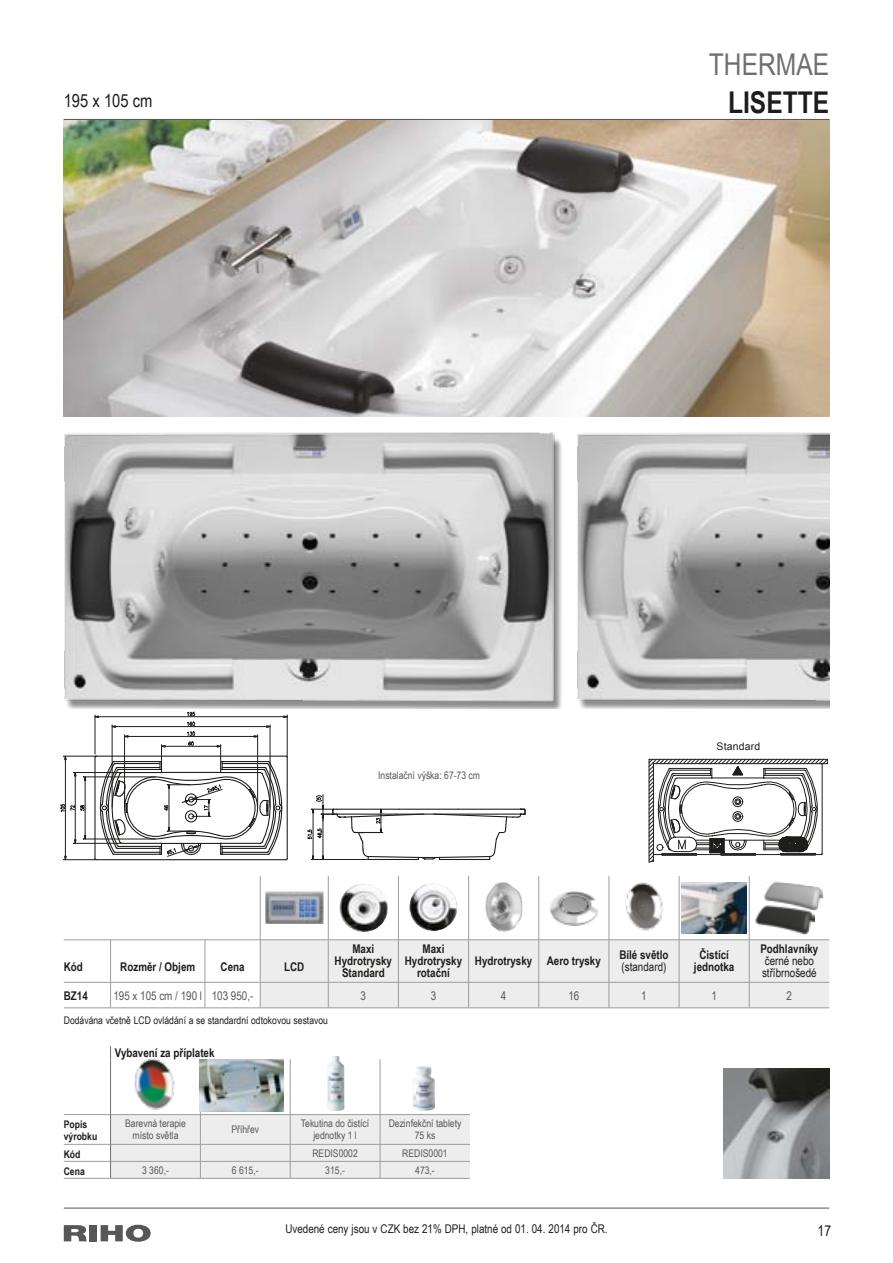
<style>
.page{position:relative;width:893px;height:1263px;background:#fff}
.page>*{position:absolute;margin:0;border:0;box-sizing:border-box;transform-origin:0 0}
.t1{font:700 30px "Arial Narrow";color:#1d1d1b}
.t2{font:30px "Arial Narrow";color:#706f6f}
.t3{font:18px "Arial Narrow";color:#1d1d1b}
.t4{font:15px "Arial Narrow";color:#1d1d1b}
.t5{font:700 12px/12px "Arial Narrow";color:#1d1d1b;text-align:center}
.t6{font:12px/12px "Arial Narrow";color:#1d1d1b}
.t7{font:12px "Arial Narrow";color:#575756}
.t8{font:10.5px/12px "Arial Narrow";color:#575756;text-align:center}
.t9{font:10.5px "Arial Narrow";color:#1d1d1b}
.t10{font:700 10.5px/12px "Arial Narrow";color:#1d1d1b}
.t11{font:10.5px "Arial";letter-spacing:.015em;color:#1d1d1b}
</style>
<div class="page">
<svg style="left:64px;top:1225px;width:37px;height:17px"></svg>
<svg style="left:64px;top:1225px;width:23px;height:16px"></svg>
<div style="left:89px;top:1225px;width:8px;height:16px;background:#575756"></div>
<svg style="left:101px;top:1225px;width:50px;height:17px"></svg>
<hr style="left:64px;top:1208px;width:765px;height:1px;background:#575756">
<img style="left:64px;top:120px;width:765px;height:297px">
<hr style="left:64px;top:119px;width:765px;height:1px;background:#575756">
<hr style="left:200px;top:1059px;width:1px;height:55px;background:#9d9d9c">
<hr style="left:290px;top:1059px;width:1px;height:55px;background:#9d9d9c">
<hr style="left:380px;top:1059px;width:1px;height:55px;background:#9d9d9c">
<hr style="left:64px;top:1114px;width:46px;height:1px;background:#9d9d9c">
<hr style="left:64px;top:1144px;width:46px;height:1px;background:#9d9d9c">
<hr style="left:64px;top:1161px;width:46px;height:1px;background:#9d9d9c">
<hr style="left:64px;top:1178px;width:47px;height:1px;background:#9d9d9c">
<hr style="left:111px;top:1178px;width:89px;height:1px;background:#9d9d9c">
<hr style="left:200px;top:1178px;width:90px;height:1px;background:#9d9d9c">
<hr style="left:290px;top:1178px;width:90px;height:1px;background:#9d9d9c">
<hr style="left:380px;top:1178px;width:90px;height:1px;background:#9d9d9c">
<svg style="left:110px;top:1046px;width:1px;height:13px"></svg>
<hr style="left:110px;top:1059px;width:1px;height:55px;background:#706f6f">
<svg style="left:110px;top:1114px;width:360px;height:64px;background:#e5e5e5"></svg>
<img style="left:199px;top:1059px;width:84px;height:52px">
<hr style="left:110px;top:940px;width:1px;height:42px;background:#9d9d9c">
<hr style="left:205px;top:940px;width:1px;height:42px;background:#9d9d9c">
<hr style="left:64px;top:982px;width:47px;height:1px;background:#9d9d9c">
<hr style="left:111px;top:982px;width:94px;height:1px;background:#9d9d9c">
<svg style="left:110px;top:982px;width:1px;height:25px"></svg>
<hr style="left:205px;top:982px;width:55px;height:1px;background:#9d9d9c">
<svg style="left:205px;top:982px;width:1px;height:25px"></svg>
<hr style="left:64px;top:1007px;width:47px;height:1px;background:#9d9d9c">
<hr style="left:111px;top:1007px;width:94px;height:1px;background:#9d9d9c">
<hr style="left:205px;top:1007px;width:55px;height:1px;background:#9d9d9c">
<hr style="left:260px;top:876px;width:1px;height:63px;background:#9d9d9c">
<hr style="left:328px;top:876px;width:1px;height:63px;background:#9d9d9c">
<hr style="left:398px;top:876px;width:1px;height:63px;background:#9d9d9c">
<hr style="left:468px;top:876px;width:1px;height:63px;background:#9d9d9c">
<hr style="left:538px;top:876px;width:1px;height:63px;background:#9d9d9c">
<hr style="left:609px;top:876px;width:1px;height:63px;background:#9d9d9c">
<hr style="left:679px;top:876px;width:1px;height:63px;background:#9d9d9c">
<div style="left:260px;top:940px;width:569px;height:68px;background:#ededed"></div>
<hr style="left:260px;top:982px;width:68px;height:1px;background:#9d9d9c">
<hr style="left:328px;top:982px;width:70px;height:1px;background:#9d9d9c">
<hr style="left:398px;top:982px;width:71px;height:1px;background:#9d9d9c">
<hr style="left:469px;top:982px;width:70px;height:1px;background:#9d9d9c">
<hr style="left:539px;top:982px;width:70px;height:1px;background:#9d9d9c">
<hr style="left:609px;top:982px;width:70px;height:1px;background:#9d9d9c">
<hr style="left:679px;top:982px;width:70px;height:1px;background:#9d9d9c">
<hr style="left:749px;top:982px;width:80px;height:1px;background:#9d9d9c">
<hr style="left:64px;top:939px;width:47px;height:1px;background:#9d9d9c">
<hr style="left:111px;top:939px;width:94px;height:1px;background:#9d9d9c">
<hr style="left:205px;top:939px;width:55px;height:1px;background:#9d9d9c">
<hr style="left:260px;top:939px;width:68px;height:1px;background:#9d9d9c">
<hr style="left:328px;top:939px;width:70px;height:1px;background:#9d9d9c">
<hr style="left:398px;top:939px;width:71px;height:1px;background:#9d9d9c">
<hr style="left:469px;top:939px;width:70px;height:1px;background:#9d9d9c">
<hr style="left:539px;top:939px;width:70px;height:1px;background:#9d9d9c">
<hr style="left:609px;top:939px;width:70px;height:1px;background:#9d9d9c">
<hr style="left:679px;top:939px;width:70px;height:1px;background:#9d9d9c">
<hr style="left:749px;top:939px;width:80px;height:1px;background:#9d9d9c">
<hr style="left:749px;top:876px;width:1px;height:63px;background:#9d9d9c">
<img style="left:265px;top:897px;width:58px;height:27px">
<img style="left:339px;top:897px;width:49px;height:35px">
<img style="left:409px;top:897px;width:48px;height:34px">
<img style="left:485px;top:897px;width:37px;height:35px">
<img style="left:549px;top:891px;width:49px;height:34px">
<img style="left:626px;top:882px;width:37px;height:49px">
<img style="left:682px;top:882px;width:64px;height:51px">
<img style="left:769px;top:881px;width:54px;height:30px">
<img style="left:755px;top:887px;width:59px;height:48px">
<img style="left:64px;top:432px;width:498px;height:277px">
<img style="left:577px;top:432px;width:252px;height:277px">
<svg style="left:60px;top:711px;width:466px;height:186px"></svg>
<svg style="left:648px;top:758px;width:180px;height:105px"></svg>
<img style="left:327px;top:1056px;width:18px;height:55px">
<img style="left:413px;top:1066px;width:22px;height:45px">
<img style="left:724px;top:1069px;width:105px;height:110px">
<img style="left:134px;top:1058px;width:41px;height:52px">
<h2 class="t3" style="left:64px;top:87px;width:90px">195 x 105 cm</h2>
<h1 class="t2" style="left:709px;top:42px;width:122px">THERMAE</h1>
<h1 class="t1" style="left:728px;top:80px;width:103px">Lisette</h1>
<p class="t8" style="left:378px;top:769px;width:103px">Instalační výška: 67-73 cm</p>
<p class="t11" style="left:716px;top:739px;width:45px">Standard</p>
<p class="t5" style="left:64px;top:961px;width:21px">Kód</p>
<p class="t5" style="left:120px;top:961px;width:76px">Rozměr / Objem</p>
<p class="t5" style="left:221px;top:961px;width:26px">Cena</p>
<p class="t5" style="left:284px;top:961px;width:22px">LCD</p>
<p class="t5" style="left:335px;top:943px;width:59px">Maxi<br>Hydrotrysky<br>Standard</p>
<p class="t5" style="left:405px;top:943px;width:59px">Maxi<br>Hydrotrysky rotační</p>
<p class="t5" style="left:475px;top:955px;width:127px">Hydrotrysky Aero trysky</p>
<p class="t5" style="left:619px;top:949px;width:51px">Bílé světlo</p>
<p class="t6" style="left:622px;top:961px;width:46px">(standard)</p>
<p class="t5" style="left:694px;top:949px;width:42px">Čistící jednotka</p>
<p class="t5" style="left:760px;top:943px;width:59px">Podhlavníky</p>
<p class="t6" style="left:762px;top:955px;width:56px">černé nebo stříbrnošedé</p>
<p class="t5" style="left:64px;top:989px;width:26px">BZ14</p>
<p class="t7" style="left:113px;top:986px;width:141px">195 x 105 cm / 190 l 103 950,-</p>
<p class="t7" style="left:361px;top:986px;width:7px">3</p>
<p class="t7" style="left:431px;top:986px;width:7px">3</p>
<p class="t7" style="left:501px;top:986px;width:7px">4</p>
<p class="t7" style="left:568px;top:986px;width:12px">16</p>
<p class="t7" style="left:641px;top:986px;width:7px">1</p>
<p class="t7" style="left:711px;top:986px;width:7px">1</p>
<p class="t7" style="left:787px;top:986px;width:7px">2</p>
<p class="t9" style="left:64px;top:1012px;width:266px">Dodávána včetně LCD ovládání a se standardní odtokovou sestavou</p>
<p class="t5" style="left:115px;top:1046px;width:101px">Vybavení za příplatek</p>
<p class="t10" style="left:64px;top:1118px;width:35px">Popis výrobku</p>
<p class="t8" style="left:125px;top:1117px;width:62px">Barevná terapie místo světla</p>
<p class="t8" style="left:231px;top:1123px;width:29px">Příhřev</p>
<p class="t8" style="left:301px;top:1117px;width:70px">Tekutina do čistící jednotky 1 l</p>
<p class="t8" style="left:389px;top:1117px;width:74px">Dezinfekční tablety<br>75 ks</p>
<p class="t10" style="left:64px;top:1147px;width:18px">Kód</p>
<p class="t8" style="left:312px;top:1146px;width:47px">REDIS0002</p>
<p class="t8" style="left:402px;top:1146px;width:47px">REDIS0001</p>
<p class="t10" style="left:64px;top:1164px;width:23px">Cena</p>
<p class="t8" style="left:142px;top:1163px;width:28px">3 360,-</p>
<p class="t8" style="left:232px;top:1163px;width:28px">6 615,-</p>
<p class="t8" style="left:325px;top:1163px;width:21px">315,-</p>
<p class="t8" style="left:415px;top:1163px;width:21px">473,-</p>
<p class="t6" style="left:285px;top:1223px;width:324px">Uvedené ceny jsou v CZK bez 21% DPH, platné od 01. 04. 2014 pro ČR.</p>
<p class="t4" style="left:818px;top:1219px;width:15px">17</p>
</div>
